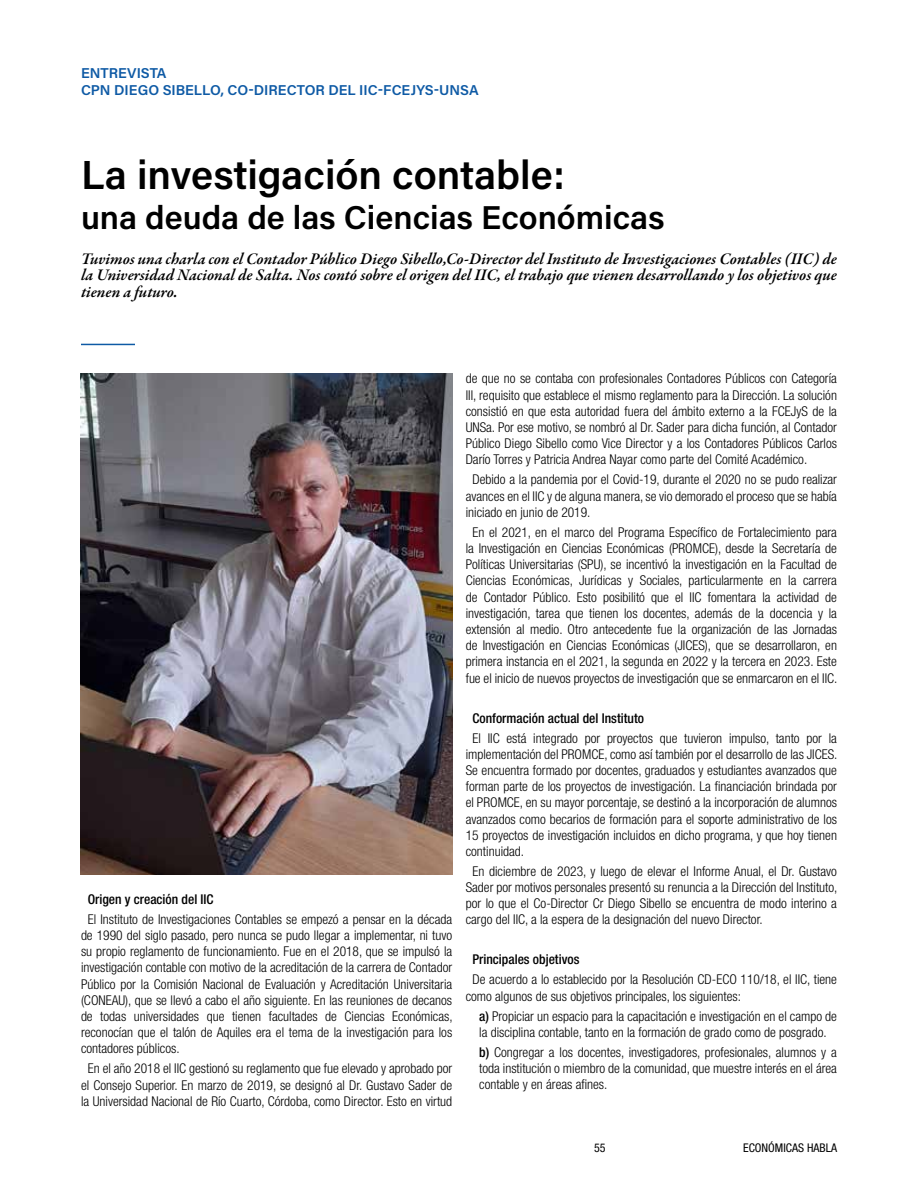
<style>
.page{position:relative;width:918px;height:1188px;background:#fff}
.page>*{position:absolute;margin:0;border:0;box-sizing:border-box;transform-origin:0 0}
.t1{font:600 40.5px "Acumin Pro";color:#000}
.t2{font:600 33px "Acumin Pro";color:#000}
.t3{font:italic 600 16.5px/16.5px "Garamond Premr Pro";color:#000;text-align:justify}
.t4{font:600 14.25px/17.1px "Acumin Pro";color:#0e5aa5}
.t5{font:300 condensed 13.5px/16.2px "Helvetica Neue LT Std";color:#000;text-align:justify}
.t6{font:500 condensed 13.5px "Helvetica Neue LT Std";color:#000}
.t7{font:condensed 12px "Helvetica Neue LT Std";color:#000}
.s1{font-weight:500}
</style>
<div class="page">
<hr style="left:81px;top:344px;width:54px;height:1px;background:#0e5aa5">
<img style="left:81px;top:373px;width:371px;height:501px">
<p class="t4" style="left:81px;top:64px;width:399px">ENTREVISTA<br>CPN DIEGO SIBELLO, CO-DIRECTOR DEL IIC-FCEJYS-UNSA</p>
<h1 class="t1" style="left:81px;top:147px;width:485px">La investigación contable:</h1>
<h2 class="t2" style="left:81px;top:194px;width:585px">una deuda de las Ciencias Económicas</h2>
<p class="t3" style="left:81px;top:251px;width:758px">Tuvimos una charla con el Contador Público Diego Sibello,Co-Director del Instituto de Investigaciones Contables (IIC) de la Universidad Nacional de Salta. Nos contó sobre el origen del IIC, el trabajo que vienen desarrollando y los objetivos que tienen a futuro.</p>
<p class="t6" style="left:88px;top:891px;width:127px">Origen y creación del IIC</p>
<p class="t5" style="left:81px;top:911px;width:373px;text-indent:7px">El Instituto de Investigaciones Contables se empezó a pensar en la década de 1990 del siglo pasado, pero nunca se pudo llegar a implementar, ni tuvo su propio reglamento de funcionamiento. Fue en el 2018, que se impulsó la investigación contable con motivo de la acreditación de la carrera de Contador Público por la Comisión Nacional de Evaluación y Acreditación Universitaria (CONEAU), que se llevó a cabo el año siguiente. En las reuniones de decanos de todas universidades que tienen facultades de Ciencias Económicas, reconocían que el talón de Aquiles era el tema de la investigación para los contadores públicos.</p>
<p class="t5" style="left:81px;top:1060px;width:373px;text-align:center">En el año 2018 el IIC gestionó su reglamento que fue elevado y aprobado por el Consejo Superior. En marzo de 2019, se designó al Dr. Gustavo Sader de la Universidad Nacional de Río Cuarto, Córdoba, como Director. Esto en virtud</p>
<p class="t5" style="left:466px;top:370px;width:373px">de que no se contaba con profesionales Contadores Públicos con Categoría III, requisito que establece el mismo reglamento para la Dirección. La solución consistió en que esta autoridad fuera del ámbito externo a la FCEJyS de la UNSa. Por ese motivo, se nombró al Dr. Sader para dicha función, al Contador Público Diego Sibello como Vice Director y a los Contadores Públicos Carlos Darío Torres y Patricia Andrea Nayar como parte del Comité Académico.</p>
<p class="t5" style="left:466px;top:471px;width:373px;text-indent:7px">Debido a la pandemia por el Covid-19, durante el 2020 no se pudo realizar avances en el IIC y de alguna manera, se vio demorado el proceso que se había iniciado en junio de 2019.</p>
<p class="t5" style="left:466px;top:524px;width:373px;text-align:center">En el 2021, en el marco del Programa Específico de Fortalecimiento para la Investigación en Ciencias Económicas (PROMCE), desde la Secretaría de Políticas Universitarias (SPU), se incentivó la investigación en la Facultad de Ciencias Económicas, Jurídicas y Sociales, particularmente en la carrera de Contador Público. Esto posibilitó que el IIC fomentara la actividad de investigación, tarea que tienen los docentes, además de la docencia y la extensión al medio. Otro antecedente fue la organización de las Jornadas de Investigación en Ciencias Económicas (JICES), que se desarrollaron, en primera instancia en el 2021, la segunda en 2022 y la tercera en 2023. Este fue el inicio de nuevos proyectos de investigación que se enmarcaron en el IIC.</p>
<p class="t6" style="left:472px;top:710px;width:173px">Conformación actual del Instituto</p>
<p class="t5" style="left:466px;top:730px;width:373px;text-indent:7px">El IIC está integrado por proyectos que tuvieron impulso, tanto por la implementación del PROMCE, como así también por el desarrollo de las JICES.<br>Se encuentra formado por docentes, graduados y estudiantes avanzados que forman parte de los proyectos de investigación. La financiación brindada por el PROMCE, en su mayor porcentaje, se destinó a la incorporación de alumnos avanzados como becarios de formación para el soporte administrativo de los 15 proyectos de investigación incluidos en dicho programa, y que hoy tienen continuidad.</p>
<p class="t5" style="left:466px;top:863px;width:373px;text-indent:7px">En diciembre de 2023, y luego de elevar el Informe Anual, el Dr. Gustavo Sader por motivos personales presentó su renuncia a la Dirección del Instituto, por lo que el Co-Director Cr Diego Sibello se encuentra de modo interino a cargo del IIC, a la espera de la designación del nuevo Director.</p>
<p class="t6" style="left:472px;top:952px;width:108px">Principales objetivos</p>
<p class="t5" style="left:466px;top:971px;width:373px;text-indent:7px">De acuerdo a lo establecido por la Resolución CD-ECO 110/18, el IIC, tiene como algunos de sus objetivos principales, los siguientes:</p>
<p class="t5" style="left:479px;top:1008px;width:359px"><span class="s1">a)</span> Propiciar un espacio para la capacitación e investigación en el campo de la disciplina contable, tanto en la formación de grado como de posgrado.</p>
<p class="t5" style="left:479px;top:1044px;width:359px"><span class="s1">b)</span> Congregar a los docentes, investigadores, profesionales, alumnos y a toda institución o miembro de la comunidad, que muestre interés en el área contable y en áreas afines.</p>
<p class="t7" style="left:594px;top:1141px;width:13px">55</p>
<p class="t7" style="left:743px;top:1141px;width:95px">ECONÓMICAS HABLA</p>
</div>
